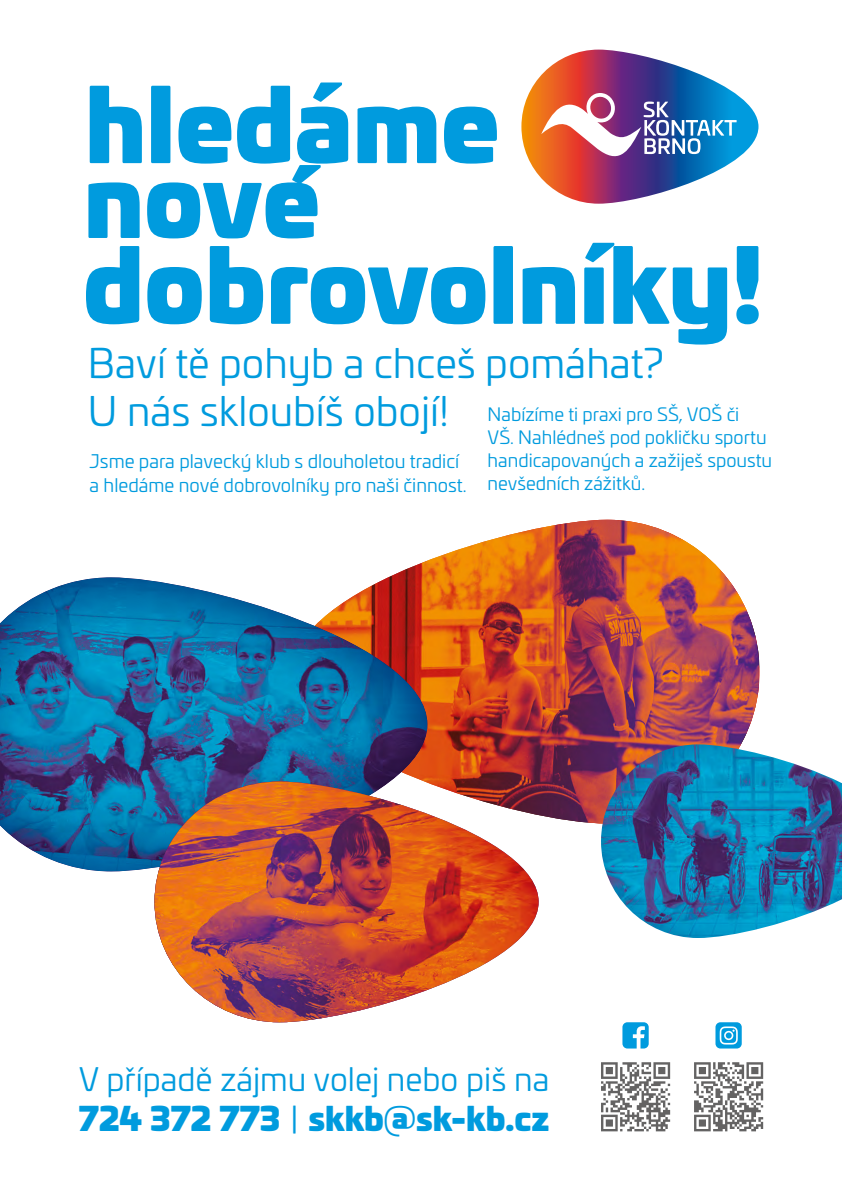
<style>
.page{position:relative;width:842px;height:1191px;background:#fff}
.page>*{position:absolute;margin:0;border:0;box-sizing:border-box;transform-origin:0 0}
.t1{font:98.3px "Univia Pro Ultra";color:#009bde}
.t2{font:97.8px "Univia Pro Ultra";color:#009bde}
.t3{font:96px "Univia Pro Ultra";color:#009bde}
.t4{font:40.2px/48.2px "Univia Pro";color:#009bde}
.t5{font:31.9px "Univia Pro";color:#009bde}
.t6{font:31.9px "Univia Pro Ultra";color:#009bde}
.t7{font:18.5px/23.3px "Univia Pro";color:#009bde}
.t8{font:18.2px/23px "Univia Pro";color:#009bde}
.s1{font-family:"Univia Pro"}
</style>
<div class="page">
<svg style="left:292px;top:165px;width:29px;height:19px"></svg>
<svg style="left:521px;top:50px;width:237px;height:154px"></svg>
<svg style="left:541px;top:93px;width:196px;height:71px"></svg>
<svg style="left:622px;top:1022px;width:27px;height:26px"></svg>
<svg style="left:601px;top:1062px;width:69px;height:69px"></svg>
<svg style="left:715px;top:1022px;width:27px;height:26px"></svg>
<svg style="left:694px;top:1062px;width:69px;height:69px"></svg>
<img style="left:402px;top:520px;width:357px;height:303px">
<svg style="left:0;top:571px;width:435px;height:301px;background:#3e749c"></svg>
<img style="left:154px;top:781px;width:385px;height:241px">
<img style="left:601px;top:744px;width:241px;height:194px">
<h2 class="t2" style="left:85px;top:43px;width:416px">hledáme</h2>
<h3 class="t3" style="left:84px;top:120px;width:238px">nove</h3>
<h1 class="t1" style="left:83px;top:203px;width:682px">dobrovolníky!</h1>
<h3 class="t4" style="left:88px;top:337px;width:577px">Baví tě pohyb a chceš pomáhat?<br>U nás skloubíš obojí!</h3>
<p class="t8" style="left:488px;top:402px;width:286px">Nabízíme ti praxi pro SŠ, VOŠ či<br>VŠ. Nahlédneš pod pokličku sportu handicapovaných a zažiješ spoustu nevšedních zážitků.</p>
<p class="t7" style="left:90px;top:449px;width:379px">Jsme para plavecký klub s dlouholetou tradicí a hledáme nové dobrovolníky pro naši činnost.</p>
<h3 class="t5" style="left:79px;top:1056px;width:472px">V případě zájmu volej nebo piš na</h3>
<h3 class="t6" style="left:79px;top:1092px;width:472px">724 372 773 <span class="s1">|</span> skkb@sk-kb.cz</h3>
</div>
